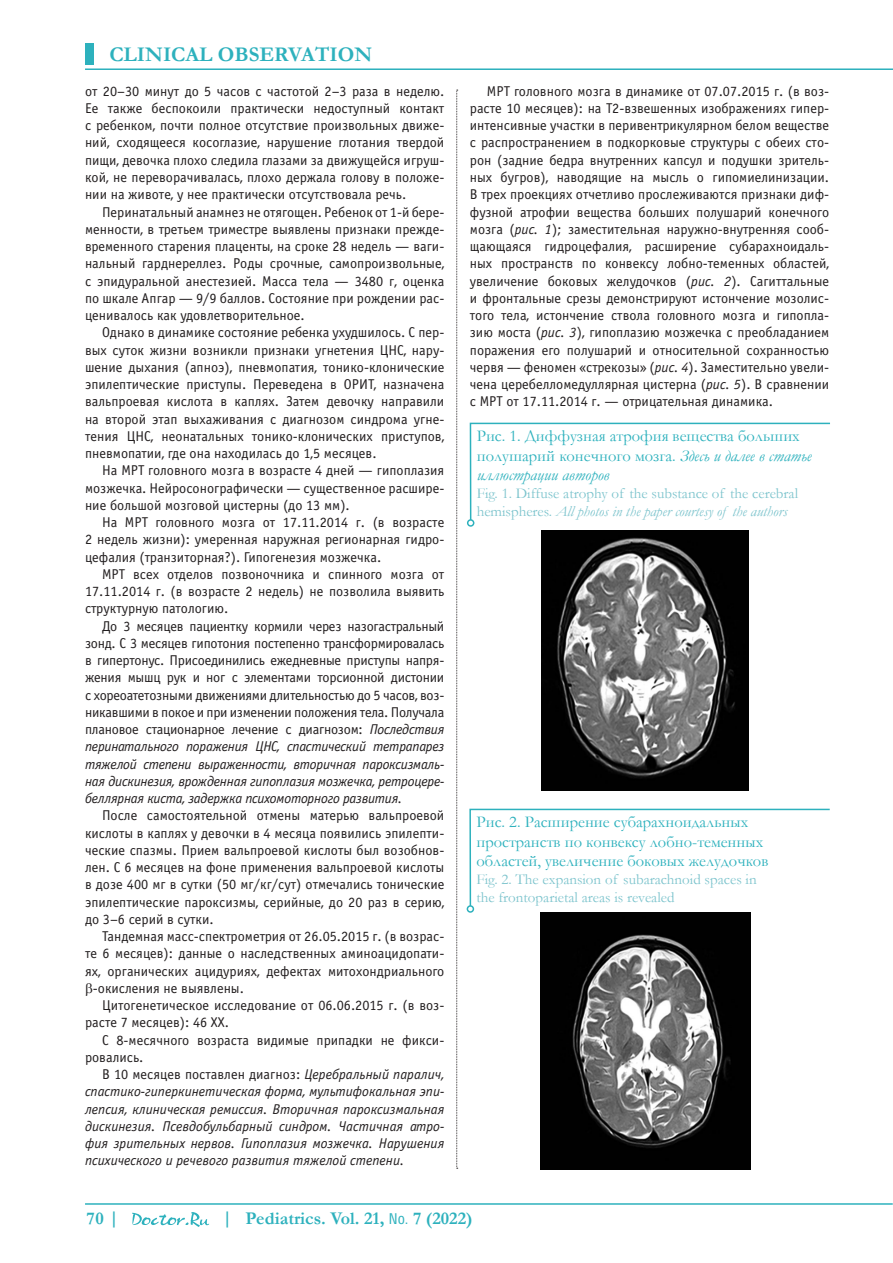
<style>
.page{position:relative;width:893px;height:1263px;background:#fff}
.page>*{position:absolute;margin:0;border:0;box-sizing:border-box;transform-origin:0 0}
.t1{font:700 21px "Garamond";color:#2db1bd}
.t2{font:700 18px "Garamond";color:#2db1bd}
.t3{font:16.5px/19.5px "Garamond";color:#2db1bd}
.t4{font:15px/18px "Garamond";color:#7dc4cd}
.lit_2{font:14.25px/17.2px "Officina Sans C";color:#231f20;text-align:justify}
.lit_2-2{font:italic 14.25px/17.2px "Officina Sans C";color:#231f20;text-align:justify}
.s1{font-style:italic}
.s2{font-style:normal}
.s3{font-family:"Helios Cond";font-weight:400;font-size:15px}
</style>
<div class="page">
<div style="left:85px;top:43px;width:9px;height:21px;background:#2db1bd"></div>
<hr style="left:85px;top:68px;width:808px;height:2px;background:#2db1bd">
<hr style="left:85px;top:1203px;width:808px;height:2px;background:#2db1bd">
<svg style="left:132px;top:1212px;width:77px;height:15px"></svg>
<svg style="left:469px;top:808px;width:361px;height:99px"></svg>
<div style="left:467px;top:905px;width:7px;height:8px;border:2px solid #2db1bd;border-radius:50%"></div>
<img style="left:541px;top:912px;width:210px;height:257px">
<svg style="left:469px;top:422px;width:361px;height:99px"></svg>
<div style="left:467px;top:519px;width:7px;height:8px;border:2px solid #2db1bd;border-radius:50%"></div>
<img style="left:541px;top:531px;width:207px;height:259px">
<svg style="left:456px;top:90px;width:2px;height:1079px"></svg>
<h1 class="t1" style="left:109px;top:40px;width:264px">CLINICAL OBSERVATION</h1>
<p class="lit_2" style="left:85px;top:83px;width:361px">от 20–30 минут до 5 часов с частотой 2–3 раза в неделю.<br>Ее также беспокоили практически недоступный контакт с ребенком, почти полное отсутствие произвольных движе&shy;ний, сходящееся косоглазие, нарушение глотания твердой пищи, девочка плохо следила глазами за движущейся игруш&shy;кой, не переворачивалась, плохо держала голову в положе&shy;нии на животе, у нее практически отсутствовала речь.</p>
<p class="lit_2" style="left:85px;top:203px;width:361px;text-indent:17px">Перинатальный анамнез не отягощен. Ребенок от 1-й бере&shy;менности, в третьем триместре выявлены признаки прежде&shy;временного старения плаценты, на сроке 28 недель — ваги&shy;нальный гарднереллез. Роды срочные, самопроизвольные, с эпидуральной анестезией. Масса тела — 3480 г, оценка по шкале Апгар — 9/9 баллов. Состояние при рождении рас&shy;ценивалось как удовлетворительное.</p>
<p class="lit_2" style="left:85px;top:324px;width:361px;text-indent:17px">Однако в динамике состояние ребенка ухудшилось. С пер&shy;вых суток жизни возникли признаки угнетения ЦНС, нару&shy;шение дыхания (апноэ), пневмопатия, тонико-клонические эпилептические приступы. Переведена в ОРИТ, назначена вальпроевая кислота в каплях. Затем девочку направили на второй этап выхаживания с диагнозом синдрома угне&shy;тения ЦНС, неонатальных тонико-клонических приступов, пневмопатии, где она находилась до 1,5 месяцев.</p>
<p class="lit_2" style="left:85px;top:462px;width:361px;text-indent:17px">На МРТ головного мозга в возрасте 4 дней — гипоплазия мозжечка. Нейросонографически — существенное расшире&shy;ние большой мозговой цистерны (до 13 мм).</p>
<p class="lit_2" style="left:85px;top:514px;width:361px;text-indent:17px">На МРТ головного мозга от 17.11.2014 г. (в возрасте 2 недель жизни): умеренная наружная регионарная гидро&shy;цефалия (транзиторная?). Гипогенезия мозжечка.</p>
<p class="lit_2" style="left:85px;top:566px;width:361px;text-indent:17px">МРТ всех отделов позвоночника и спинного мозга от 17.11.2014 г. (в возрасте 2 недель) не позволила выявить структурную патологию.</p>
<p class="lit_2" style="left:85px;top:617px;width:361px;text-indent:17px">До 3 месяцев пациентку кормили через назогастральный зонд. С 3 месяцев гипотония постепенно трансформировалась в гипертонус. Присоединились ежедневные приступы напря&shy;жения мышц рук и ног с элементами торсионной дистонии с хореоатетозными движениями длительностью до 5 часов, воз&shy;никавшими в покое и при изменении положения тела. Получала плановое стационарное лечение с диагнозом: <span class="s1">Последствия перинатального поражения ЦНС, спастический тетрапарез тяжелой степени выраженности, вторичная пароксизмаль&shy;ная дискинезия, врожденная гипоплазия мозжечка, ретроцере&shy;беллярная киста, задержка психомоторного развития.</span></p>
<p class="lit_2" style="left:85px;top:807px;width:361px;text-indent:17px">После самостоятельной отмены матерью вальпроевой кислоты в каплях у девочки в 4 месяца появились эпилепти&shy;ческие спазмы. Прием вальпроевой кислоты был возобнов&shy;лен. С 6 месяцев на фоне применения вальпроевой кислоты в дозе 400 мг в сутки (50 мг/кг/сут) отмечались тонические эпилептические пароксизмы, серийные, до 20 раз в серию, до 3–6 серий в сутки.</p>
<p class="lit_2" style="left:102px;top:928px;width:344px">Тандемная масс-спектрометрия от 26.05.2015 г. (в возрас-</p>
<p class="lit_2" style="left:85px;top:945px;width:361px">те 6 месяцев): данные о наследственных аминоацидопати-</p>
<p class="lit_2" style="left:85px;top:962px;width:361px">ях, органических ацидуриях, дефектах митохондриального</p>
<p class="lit_2" style="left:93px;top:980px;width:153px">-окисления не выявлены.</p>
<p class="lit_2" style="left:85px;top:997px;width:361px;text-indent:17px">Цитогенетическое исследование от 06.06.2015 г. (в воз&shy;расте 7 месяцев): 46 ХХ.</p>
<p class="lit_2" style="left:85px;top:1031px;width:359px;text-indent:17px">С 8-месячного возраста видимые припадки не фикси&shy;ровались.</p>
<p class="lit_2-2" style="left:85px;top:1066px;width:361px;text-indent:17px"><span class="s2">В 10 месяцев поставлен диагноз:</span> Церебральный паралич, спастико-гиперкинетическая форма, мультифокальная эпи&shy;лепсия, клиническая ремиссия. Вторичная пароксизмальная дискинезия. Псевдобульбарный синдром. Частичная атро&shy;фия зрительных нервов. Гипоплазия мозжечка. Нарушения психического и речевого развития тяжелой степени.</p>
<p class="lit_2" style="left:470px;top:83px;width:361px;text-indent:17px">МРТ головного мозга в динамике от 07.07.2015 г. (в воз&shy;расте 10 месяцев): на Т2-взвешенных изображениях гипер&shy;интенсивные участки в перивентрикулярном белом веществе с распространением в подкорковые структуры с обеих сто&shy;рон (задние бедра внутренних капсул и подушки зритель&shy;ных бугров), наводящие на мысль о гипомиелинизации.<br>В трех проекциях отчетливо прослеживаются признаки диф&shy;фузной атрофии вещества больших полушарий конечного мозга (<span class="s1">рис. 1</span>); заместительная наружно-внутренняя сооб&shy;щающаяся гидроцефалия, расширение субарахноидаль&shy;ных пространств по конвексу лобно-теменных областей, увеличение боковых желудочков (<span class="s1">рис. 2</span>). Сагиттальные и фронтальные срезы демонстрируют истончение мозолис&shy;того тела, истончение ствола головного мозга и гипопла&shy;зию моста (<span class="s1">рис. 3</span>), гипоплазию мозжечка с преобладанием поражения его полушарий и относительной сохранностью червя — феномен «стрекозы» (<span class="s1">рис. 4</span>). Заместительно увели&shy;чена церебелломедуллярная цистерна (<span class="s1">рис. 5</span>). В сравнении с МРТ от 17.11.2014 г. — отрицательная динамика.</p>
<p class="t3" style="left:477px;top:426px;width:336px">Рис. 1. Диффузная атрофия вещества больших полушарий конечного мозга. <span class="s1">Здесь и далее в статье иллюстрации авторов</span></p>
<p class="t4" style="left:477px;top:484px;width:323px">Fig. 1. Diffuse atrophy of the substance of the cerebral hemispheres. <span class="s1">All photos in the paper courtesy of the authors</span></p>
<p class="t3" style="left:476px;top:812px;width:293px">Рис. 2. Расширение субарахноидальных пространств по конвексу лобно-теменных областей, увеличение боковых желудочков</p>
<p class="t4" style="left:476px;top:870px;width:282px">Fig. 2. The expansion of subarachnoid spaces in the frontoparietal areas is revealed</p>
<p class="t2" style="left:86px;top:1206px;width:34px">70 |</p>
<p class="t2" style="left:222px;top:1206px;width:252px">| Pediatrics. Vol. 21, <span class="s3">No.</span> 7 (2022)</p>
</div>
